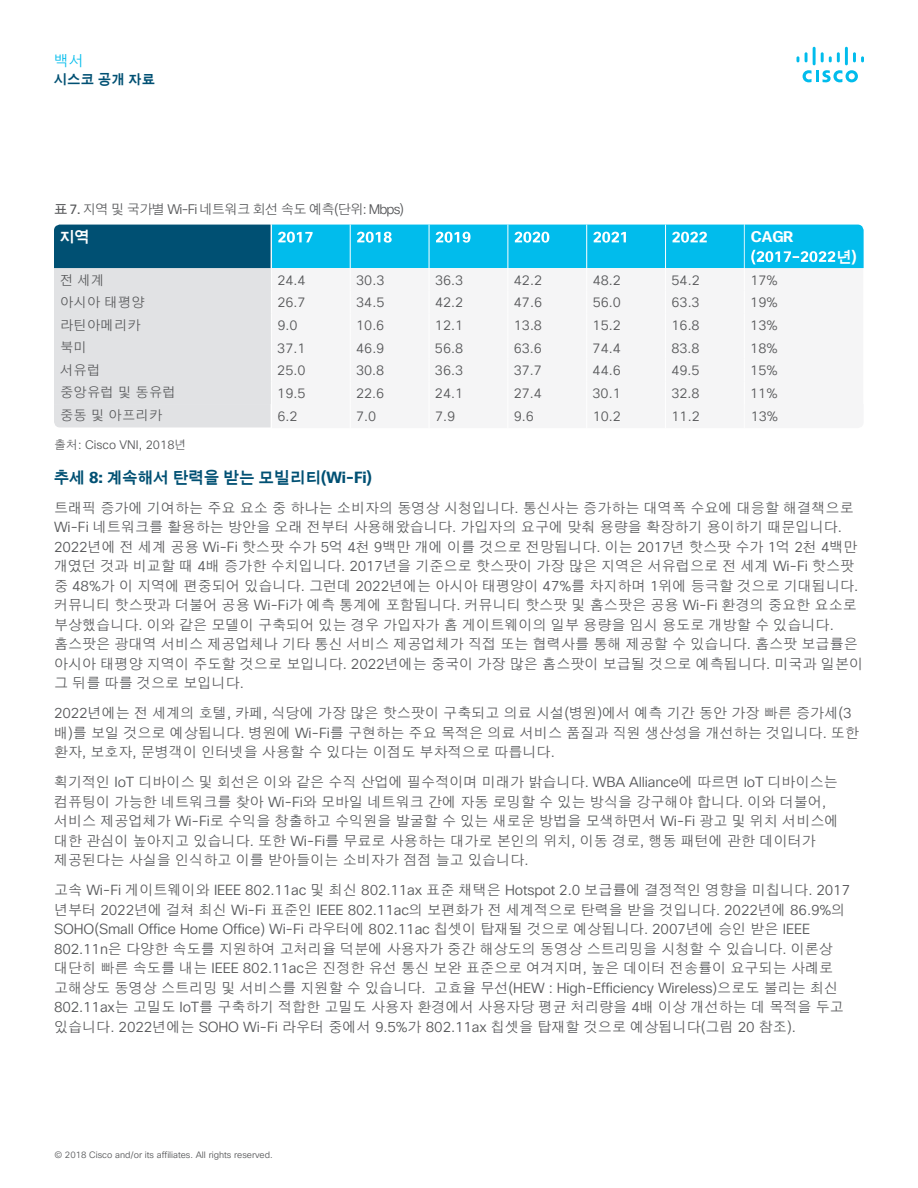
<style>
.page{position:relative;width:918px;height:1188px;background:#fff}
.page>*{position:absolute;margin:0;border:0;box-sizing:border-box;transform-origin:0 0}
.t1{font:15.75px "Cisco Sans KOR Bold";letter-spacing:-.01em;color:#005073}
.t2{font:15px "Cisco Sans KOR Bold";color:#fff}
.t3{font:15px "Cisco Sans KOR Light";color:#01bcec}
.t4{font:14.25px/19.5px "Cisco Sans KOR Light";letter-spacing:-.01em;color:#57585a}
.t5{font:13.5px/22.5px "Cisco Sans KOR Light";color:#57585a}
.t6{font:13.5px "Cisco Sans KOR Light";letter-spacing:-.07em;color:#57585a}
.t7{font:13.5px "Cisco Sans KOR Bold";color:#005073}
.t8{font:12px "Cisco Sans KOR Light";color:#57585a}
.t9{font:9px "Cisco Sans KOR Light";color:#57585a}
.s1{font-family:"Cisco Sans KOR"}
</style>
<div class="page">
<svg style="left:803px;top:70px;width:55px;height:12px"></svg>
<svg style="left:796px;top:56px;width:3px;height:6px"></svg>
<svg style="left:805px;top:52px;width:3px;height:10px"></svg>
<hr style="left:813px;top:47px;width:3px;height:18px;background:#01bcec">
<svg style="left:821px;top:52px;width:19px;height:10px"></svg>
<hr style="left:845px;top:47px;width:3px;height:18px;background:#01bcec">
<svg style="left:853px;top:52px;width:11px;height:10px"></svg>
<svg style="left:54px;top:225px;width:810px;height:203px"></svg>
<p class="t3" style="left:54px;top:51px;width:31px">백서</p>
<p class="t7" style="left:54px;top:70px;width:103px">시스코 공개 자료</p>
<p class="t6" style="left:54px;top:201px;width:352px"><span class="s1">표 7.</span> 지역 및 국가별 Wi-Fi 네트워크 회선 속도 예측(단위: Mbps)</p>
<p class="t2" style="left:60px;top:227px;width:31px">지역</p>
<p class="t2" style="left:751px;top:227px;width:44px">CAGR</p>
<p class="t5" style="left:277px;top:269px;width:30px">24.4</p>
<p class="t5" style="left:356px;top:269px;width:30px">30.3</p>
<p class="t5" style="left:435px;top:269px;width:30px">36.3</p>
<p class="t5" style="left:514px;top:269px;width:30px">42.2</p>
<p class="t5" style="left:593px;top:269px;width:30px">48.2</p>
<p class="t5" style="left:672px;top:269px;width:30px">54.2</p>
<p class="t5" style="left:750px;top:269px;width:29px">17%</p>
<p class="t5" style="left:277px;top:291px;width:30px">26.7</p>
<p class="t5" style="left:356px;top:291px;width:30px">34.5</p>
<p class="t5" style="left:435px;top:291px;width:30px">42.2</p>
<p class="t5" style="left:514px;top:291px;width:30px">47.6</p>
<p class="t5" style="left:593px;top:291px;width:30px">56.0</p>
<p class="t5" style="left:672px;top:291px;width:30px">63.3</p>
<p class="t5" style="left:750px;top:291px;width:29px">19%</p>
<p class="t5" style="left:277px;top:314px;width:22px">9.0</p>
<p class="t5" style="left:356px;top:314px;width:30px">10.6</p>
<p class="t5" style="left:435px;top:314px;width:30px">12.1</p>
<p class="t5" style="left:514px;top:314px;width:30px">13.8</p>
<p class="t5" style="left:593px;top:314px;width:30px">15.2</p>
<p class="t5" style="left:671px;top:314px;width:30px">16.8</p>
<p class="t5" style="left:750px;top:314px;width:29px">13%</p>
<p class="t5" style="left:277px;top:337px;width:30px">37.1</p>
<p class="t5" style="left:356px;top:337px;width:30px">46.9</p>
<p class="t5" style="left:435px;top:337px;width:30px">56.8</p>
<p class="t5" style="left:514px;top:337px;width:30px">63.6</p>
<p class="t5" style="left:593px;top:337px;width:30px">74.4</p>
<p class="t5" style="left:671px;top:337px;width:30px">83.8</p>
<p class="t5" style="left:750px;top:337px;width:29px">18%</p>
<p class="t5" style="left:277px;top:359px;width:30px">25.0</p>
<p class="t5" style="left:356px;top:359px;width:30px">30.8</p>
<p class="t5" style="left:435px;top:359px;width:30px">36.3</p>
<p class="t5" style="left:514px;top:359px;width:30px">37.7</p>
<p class="t5" style="left:593px;top:359px;width:30px">44.6</p>
<p class="t5" style="left:671px;top:359px;width:30px">49.5</p>
<p class="t5" style="left:750px;top:359px;width:29px">15%</p>
<p class="t5" style="left:277px;top:382px;width:30px">19.5</p>
<p class="t5" style="left:356px;top:382px;width:30px">22.6</p>
<p class="t5" style="left:435px;top:382px;width:30px">24.1</p>
<p class="t5" style="left:514px;top:382px;width:30px">27.4</p>
<p class="t5" style="left:593px;top:382px;width:30px">30.1</p>
<p class="t5" style="left:671px;top:382px;width:30px">32.8</p>
<p class="t5" style="left:750px;top:382px;width:29px">11%</p>
<p class="t5" style="left:277px;top:405px;width:22px">6.2</p>
<p class="t5" style="left:356px;top:405px;width:22px">7.0</p>
<p class="t5" style="left:435px;top:405px;width:22px">7.9</p>
<p class="t5" style="left:514px;top:405px;width:22px">9.6</p>
<p class="t5" style="left:593px;top:405px;width:30px">10.2</p>
<p class="t5" style="left:672px;top:405px;width:30px">11.2</p>
<p class="t5" style="left:751px;top:405px;width:29px">13%</p>
<p class="t8" style="left:54px;top:437px;width:134px">출처: Cisco VNI, 2018년</p>
<p class="t5" style="left:60px;top:269px;width:118px">전 세계<br>아시아 태평양 라틴아메리카<br>북미<br>서유럽<br>중앙유럽 및 동유럽 중동 및 아프리카</p>
<p class="t2" style="left:837px;top:247px;width:21px">년)</p>
<p class="t1" style="left:54px;top:467px;width:320px">추세 8: 계속해서 탄력을 받는 모빌리티(Wi-Fi)</p>
<p class="t4" style="left:54px;top:498px;width:811px">트래픽 증가에 기여하는 주요 요소 중 하나는 소비자의 동영상 시청입니다. 통신사는 증가하는 대역폭 수요에 대응할 해결책으로 Wi-Fi 네트워크를 활용하는 방안을 오래 전부터 사용해왔습니다. 가입자의 요구에 맞춰 용량을 확장하기 용이하기 때문입니다.<br>2022년에 전 세계 공용 Wi-Fi 핫스팟 수가 5억 4천 9백만 개에 이를 것으로 전망됩니다. 이는 2017년 핫스팟 수가 1억 2천 4백만 개였던 것과 비교할 때 4배 증가한 수치입니다. 2017년을 기준으로 핫스팟이 가장 많은 지역은 서유럽으로 전 세계 Wi-Fi 핫스팟 중 48%가 이 지역에 편중되어 있습니다. 그런데 2022년에는 아시아 태평양이 47%를 차지하며 1위에 등극할 것으로 기대됩니다. 커뮤니티 핫스팟과 더불어 공용 Wi-Fi가 예측 통계에 포함됩니다. 커뮤니티 핫스팟 및 홈스팟은 공용 Wi-Fi 환경의 중요한 요소로 부상했습니다. 이와 같은 모델이 구축되어 있는 경우 가입자가 홈 게이트웨이의 일부 용량을 임시 용도로 개방할 수 있습니다. 홈스팟은 광대역 서비스 제공업체나 기타 통신 서비스 제공업체가 직접 또는 협력사를 통해 제공할 수 있습니다. 홈스팟 보급률은 아시아 태평양 지역이 주도할 것으로 보입니다. 2022년에는 중국이 가장 많은 홈스팟이 보급될 것으로 예측됩니다. 미국과 일본이 그 뒤를 따를 것으로 보입니다.</p>
<p class="t4" style="left:54px;top:703px;width:807px">2022년에는 전 세계의 호텔, 카페, 식당에 가장 많은 핫스팟이 구축되고 의료 시설(병원)에서 예측 기간 동안 가장 빠른 증가세(3 배)를 보일 것으로 예상됩니다. 병원에 Wi-Fi를 구현하는 주요 목적은 의료 서비스 품질과 직원 생산성을 개선하는 것입니다. 또한 환자, 보호자, 문병객이 인터넷을 사용할 수 있다는 이점도 부차적으로 따릅니다.</p>
<p class="t4" style="left:54px;top:772px;width:786px">획기적인 IoT 디바이스 및 회선은 이와 같은 수직 산업에 필수적이며 미래가 밝습니다. WBA Alliance에 따르면 IoT 디바이스는 컴퓨팅이 가능한 네트워크를 찾아 Wi-Fi와 모바일 네트워크 간에 자동 로밍할 수 있는 방식을 강구해야 합니다. 이와 더불어, 서비스 제공업체가 Wi-Fi로 수익을 창출하고 수익원을 발굴할 수 있는 새로운 방법을 모색하면서 Wi-Fi 광고 및 위치 서비스에 대한 관심이 높아지고 있습니다. 또한 Wi-Fi를 무료로 사용하는 대가로 본인의 위치, 이동 경로, 행동 패턴에 관한 데이터가 제공된다는 사실을 인식하고 이를 받아들이는 소비자가 점점 늘고 있습니다.</p>
<p class="t4" style="left:54px;top:880px;width:798px">고속 Wi-Fi 게이트웨이와 IEEE 802.11ac 및 최신 802.11ax 표준 채택은 Hotspot 2.0 보급률에 결정적인 영향을 미칩니다. 2017 년부터 2022년에 걸쳐 최신 Wi-Fi 표준인 IEEE 802.11ac의 보편화가 전 세계적으로 탄력을 받을 것입니다. 2022년에 86.9%의 SOHO(Small Office Home Office) Wi-Fi 라우터에 802.11ac 칩셋이 탑재될 것으로 예상됩니다. 2007년에 승인 받은 IEEE 802.11n은 다양한 속도를 지원하여 고처리율 덕분에 사용자가 중간 해상도의 동영상 스트리밍을 시청할 수 있습니다. 이론상 대단히 빠른 속도를 내는 IEEE 802.11ac은 진정한 유선 통신 보완 표준으로 여겨지며, 높은 데이터 전송률이 요구되는 사례로 고해상도 동영상 스트리밍 및 서비스를 지원할 수 있습니다. 고효율 무선(HEW : High-Efficiency Wireless)으로도 불리는 최신 802.11ax는 고밀도 IoT를 구축하기 적합한 고밀도 사용자 환경에서 사용자당 평균 처리량을 4배 이상 개선하는 데 목적을 두고 있습니다. 2022년에는 SOHO Wi-Fi 라우터 중에서 9.5%가 802.11ax 칩셋을 탑재할 것으로 예상됩니다(그림 20 참조).</p>
<p class="t9" style="left:54px;top:1149px;width:220px">© 2018 Cisco and/or its affiliates. All rights reserved.</p>
</div>
